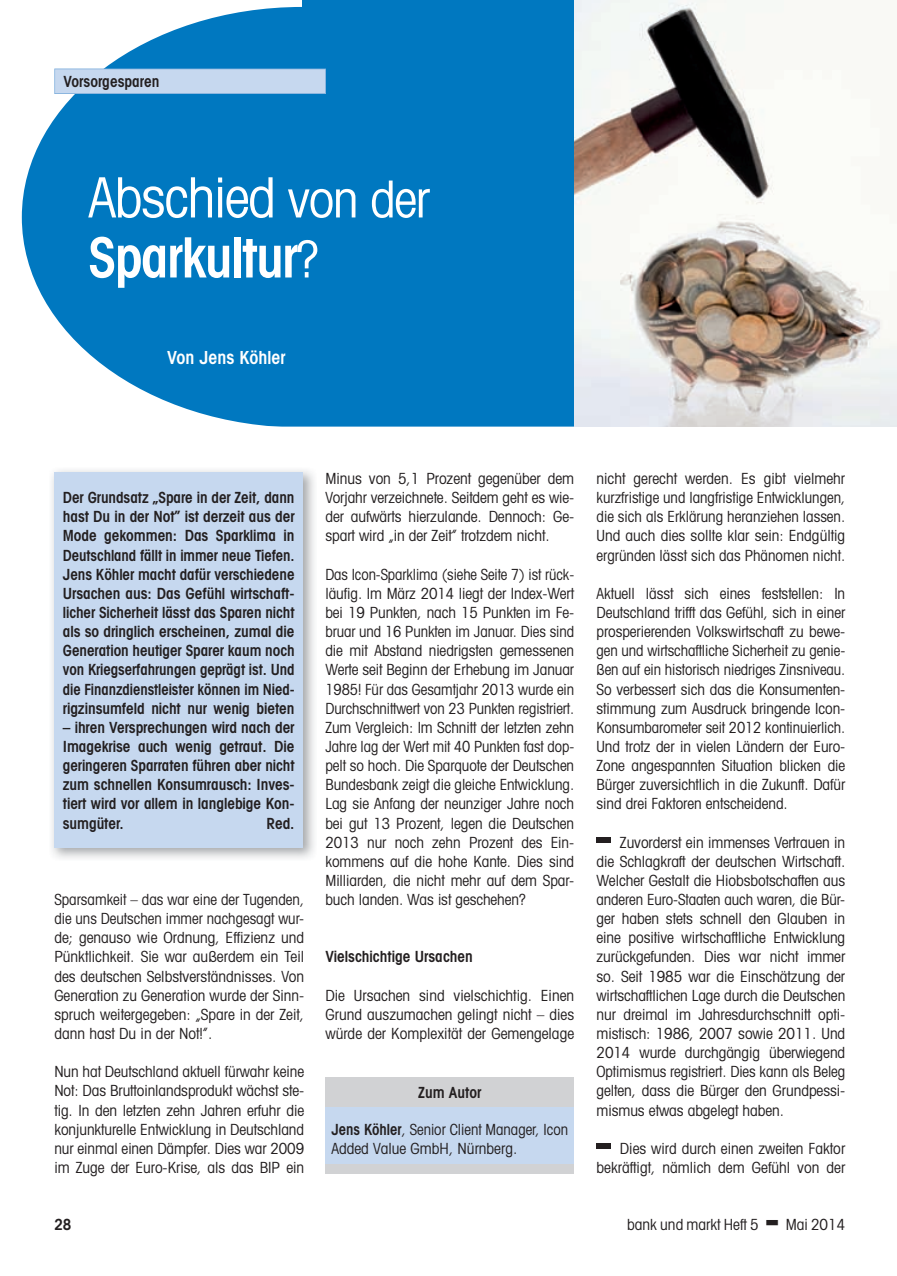
<style>
.page{position:relative;width:897px;height:1276px;background:#fff}
.page>*{position:absolute;margin:0;border:0;box-sizing:border-box;transform-origin:0 0}
.t1{font:600 condensed 55.5px/60px "Avant Garde";letter-spacing:-.025em;color:#fff}
.t2{font:600 condensed 18px "Avant Garde";color:#fff}
.t3{font:condensed 15.3px/19.2px "Avant Garde";color:#231f20;text-align:justify}
.t4{font:condensed 15.3px/19.2px "Avant Garde";color:#231f20;text-align:justify;scale:.95 1}
.t5{font:600 condensed 15.3px/19.2px "Avant Garde";letter-spacing:-.005em;color:#231f20;text-align:justify}
.t6{font:condensed 15.3px/19.2px "Avant Garde";color:#231f20;scale:.96 1}
.s1{font-weight:400}
.s2{font-weight:400;font-size:51px}
.s3{font-weight:600}
</style>
<div class="page">
<svg style="left:22px;top:7px;width:552px;height:420px;background:#1c86c6"></svg>
<div style="left:302px;top:0;width:308px;height:7px;background:#0078c0"></div>
<svg style="left:54px;top:69px;width:272px;height:25px;background:#c2d5ee"></svg>
<div style="left:54px;top:472px;width:249px;height:375px;background:#c6d8ef"></div>
<div style="left:596px;top:837px;width:15px;height:5px;background:#231f20"></div>
<div style="left:596px;top:1143px;width:15px;height:5px;background:#231f20"></div>
<div style="left:325px;top:1100px;width:249px;height:73px;background:#c6d8ef"></div>
<div style="left:325px;top:1077px;width:249px;height:30px;background:#d1d2d4"></div>
<div style="left:325px;top:1164px;width:249px;height:9px;background:#d1d2d4"></div>
<img style="left:574px;top:0;width:322px;height:427px">
<p class="t5" style="left:64px;top:72px;width:97px">Vorsorgesparen</p>
<h1 class="t1" style="left:88px;top:167px;width:343px"><span class="s1">Abschied</span> <span class="s2">von der<br></span>Sparkultur<span class="s2">?</span></h1>
<p class="t2" style="left:167px;top:346px;width:120px">Von Jens Köhler</p>
<p class="t5" style="left:63px;top:488px;width:233px">Der Grundsatz „Spare in der Zeit, dann hast Du in der Not” ist derzeit aus der Mode gekommen: Das Sparklima in Deutschland fällt in immer neue Tiefen.<br>Jens Köhler macht dafür verschiedene Ursachen aus: Das Gefühl wirtschaft&shy;licher Sicherheit lässt das Sparen nicht als so dringlich erscheinen, zumal die Generation heutiger Sparer kaum noch von Kriegserfahrungen geprägt ist. Und die Finanzdienstleister können im Nied&shy;rigzinsumfeld nicht nur wenig bieten</p>
<p class="t5" style="left:63px;top:717px;width:233px">– ihren Versprechungen wird nach der Imagekrise auch wenig getraut. Die geringeren Sparraten führen aber nicht zum schnellen Konsumrausch: Inves&shy;tiert wird vor allem in langlebige Kon&shy;sumgüter.</p>
<p class="t5" style="left:267px;top:813px;width:29px">Red.</p>
<p class="t3" style="left:54px;top:889px;width:251px">Sparsamkeit – das war eine der Tugenden, die uns Deutschen immer nachgesagt wur&shy;de; genauso wie Ordnung, Effizienz und Pünktlichkeit. Sie war außerdem ein Teil des deutschen Selbstverständnisses. Von Generation zu Generation wurde der Sinn&shy;spruch weitergegeben: „Spare in der Zeit, dann hast Du in der Not!”.</p>
<p class="t3" style="left:54px;top:1062px;width:251px">Nun hat Deutschland aktuell fürwahr keine Not: Das Bruttoinlandsprodukt wächst ste&shy;tig. In den letzten zehn Jahren erfuhr die konjunkturelle Entwicklung in Deutschland nur einmal einen Dämpfer. Dies war 2009 im Zuge der Euro-Krise, als das BIP ein</p>
<p class="t3" style="left:325px;top:468px;width:250px">Minus von 5,1 Prozent gegenüber dem Vorjahr verzeichnete. Seitdem geht es wie&shy;der aufwärts hierzulande. Dennoch: Ge&shy;spart wird „in der Zeit” trotzdem nicht.</p>
<p class="t4" style="left:325px;top:564px;width:263px">Das Icon-Sparklima (siehe Seite 7) ist rück&shy;läufig. Im März 2014 liegt der Index-Wert bei 19 Punkten, nach 15 Punkten im Fe&shy;bruar und 16 Punkten im Januar. Dies sind die mit Abstand niedrigsten gemessenen Werte seit Beginn der Erhebung im Januar 1985! Für das Gesamtjahr 2013 wurde ein Durchschnittwert von 23 Punkten registriert.<br>Zum Vergleich: Im Schnitt der letzten zehn Jahre lag der Wert mit 40 Punkten fast dop&shy;pelt so hoch. Die Sparquote der Deutschen Bundesbank zeigt die gleiche Entwicklung.<br>Lag sie Anfang der neunziger Jahre noch bei gut 13 Prozent, legen die Deutschen 2013 nur noch zehn Prozent des Ein&shy;kommens auf die hohe Kante. Dies sind Milliarden, die nicht mehr auf dem Spar&shy;buch landen. Was ist geschehen?</p>
<p class="t5" style="left:325px;top:947px;width:149px">Vielschichtige Ursachen</p>
<p class="t3" style="left:325px;top:985px;width:250px">Die Ursachen sind vielschichtig. Einen Grund auszumachen gelingt nicht – dies würde der Komplexität der Gemengelage</p>
<p class="t5" style="left:418px;top:1082px;width:65px">Zum Autor</p>
<p class="t6" style="left:331px;top:1119px;width:248px"><span class="s3">Jens Köhler</span>, Senior Client Manager, Icon<br>Added Value GmbH, Nürnberg.</p>
<p class="t3" style="left:596px;top:468px;width:250px">nicht gerecht werden. Es gibt vielmehr kurzfristige und langfristige Entwicklungen, die sich als Erklärung heranziehen lassen.<br>Und auch dies sollte klar sein: Endgültig ergründen lässt sich das Phänomen nicht.</p>
<p class="t3" style="left:596px;top:583px;width:250px">Aktuell lässt sich eines feststellen: In Deutschland trifft das Gefühl, sich in einer prosperierenden Volkswirtschaft zu bewe&shy;gen und wirtschaftliche Sicherheit zu genie&shy;ßen auf ein historisch niedriges Zinsniveau.<br>So verbessert sich das die Konsumenten&shy;stimmung zum Ausdruck bringende Icon-Konsumbarometer seit 2012 kontinuierlich.<br>Und trotz der in vielen Ländern der Euro-Zone angespannten Situation blicken die Bürger zuversichtlich in die Zukunft. Dafür sind drei Faktoren entscheidend.</p>
<p class="t3" style="left:596px;top:832px;width:250px;text-indent:23px">Zuvorderst ein immenses Vertrauen in die Schlagkraft der deutschen Wirtschaft.<br>Welcher Gestalt die Hiobsbotschaften aus anderen Euro-Staaten auch waren, die Bür&shy;ger haben stets schnell den Glauben in eine positive wirtschaftliche Entwicklung zurückgefunden. Dies war nicht immer so. Seit 1985 war die Einschätzung der wirtschaftlichen Lage durch die Deutschen nur dreimal im Jahresdurchschnitt opti&shy;mistisch: 1986, 2007 sowie 2011. Und 2014 wurde durchgängig überwiegend Optimismus registriert. Dies kann als Beleg gelten, dass die Bürger den Grundpessi&shy;mismus etwas abgelegt haben.</p>
<p class="t3" style="left:596px;top:1138px;width:250px;text-align:right">Dies wird durch einen zweiten Faktor bekräftigt, nämlich dem Gefühl von der</p>
<p class="t5" style="left:54px;top:1215px;width:19px">28</p>
<p class="t3" style="left:627px;top:1215px;width:133px">bank und markt Heft 5</p>
<p class="t3" style="left:786px;top:1215px;width:61px">Mai 2014</p>
</div>
